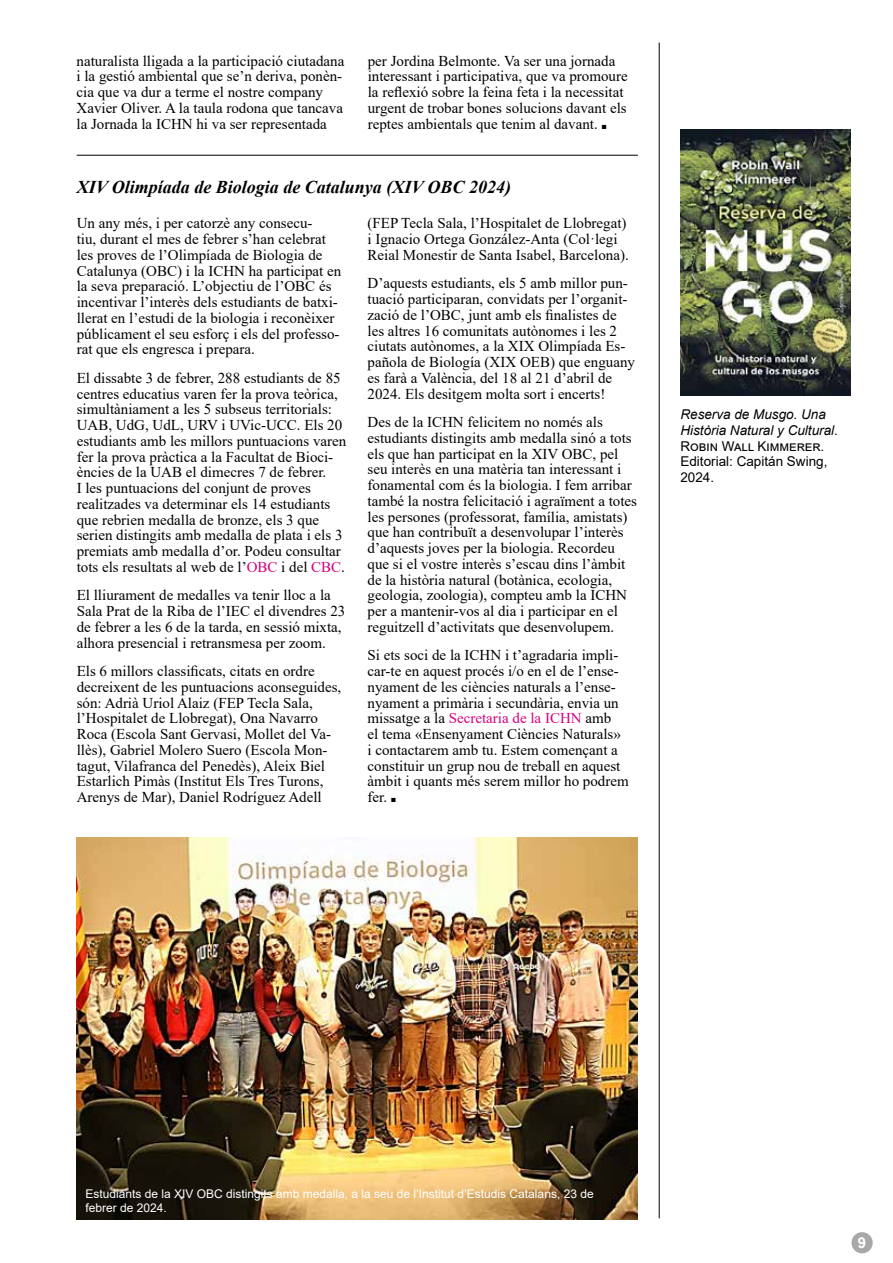
<style>
.page{position:relative;width:893px;height:1263px;background:#fff}
.page>*{position:absolute;margin:0;border:0;box-sizing:border-box;transform-origin:0 0}
.t1{font:italic 700 18px "Times New Roman";color:#000}
.t2{font:15px/15.8px "Times New Roman";color:#000}
.t3{font:700 15px "Arial";color:#fff}
.t4{font:13.5px/15.8px "Arial";color:#000}
.t5{font:12px/13.5px "Arial";color:#fff}
.s1{font-size:9px}
.s2{color:#d5007f}
.s3{font-style:italic}
</style>
<div class="page">
<div style="left:851px;top:1232px;width:22px;height:21px;background:#a8a8a7;border-radius:50%"></div>
<hr style="left:77px;top:155px;width:561px;height:1px;background:#000">
<hr style="left:659px;top:43px;width:1px;height:1175px;background:#000">
<img style="left:77px;top:838px;width:561px;height:381px">
<img style="left:680px;top:130px;width:170px;height:265px">
<p class="t2" style="left:77px;top:52px;width:269px">naturalista lligada a la participació ciutadana i la gestió ambiental que se’n deriva, ponèn&shy;cia que va dur a terme el nostre company Xavier Oliver. A la taula rodona que tancava la Jornada la ICHN hi va ser representada</p>
<p class="t2" style="left:368px;top:52px;width:261px">per Jordina Belmonte. Va ser una jornada interessant i participativa, que va promoure la reflexió sobre la feina feta i la necessitat urgent de trobar bones solucions davant els reptes ambientals que tenim al davant. <span class="s1">■</span></p>
<p class="t1" style="left:77px;top:174px;width:436px">XIV Olimpíada de Biologia de Catalunya (XIV OBC 2024)</p>
<p class="t2" style="left:77px;top:215px;width:266px">Un any més, i per catorzè any consecu-<br>tiu, durant el mes de febrer s’han celebrat les proves de l’Olimpíada de Biologia de Catalunya (OBC) i la ICHN ha participat en la seva preparació. L’objectiu de l’OBC és incentivar l’interès dels estudiants de batxi&shy;llerat en l’estudi de la biologia i reconèixer públicament el seu esforç i els del professo&shy;rat que els engresca i prepara.</p>
<p class="t2" style="left:77px;top:369px;width:271px">El dissabte 3 de febrer, 288 estudiants de 85 centres educatius varen fer la prova teòrica, simultàniament a les 5 subseus territorials:<br>UAB, UdG, UdL, URV i UVic-UCC. Els 20 estudiants amb les millors puntuacions varen fer la prova pràctica a la Facultat de Bioci&shy;ències de la UAB el dimecres 7 de febrer.<br>I les puntuacions del conjunt de proves realitzades va determinar els 14 estudiants que rebrien medalla de bronze, els 3 que serien distingits amb medalla de plata i els 3 premiats amb medalla d’or. Podeu consultar tots els resultats al web de l’<span class="s2">OBC</span> i del <span class="s2">CBC</span>.</p>
<p class="t2" style="left:77px;top:587px;width:270px">El lliurament de medalles va tenir lloc a la Sala Prat de la Riba de l’IEC el divendres 23 de febrer a les 6 de la tarda, en sessió mixta, alhora presencial i retransmesa per zoom.</p>
<p class="t2" style="left:77px;top:663px;width:266px">Els 6 millors classificats, citats en ordre decreixent de les puntuacions aconseguides, són: Adrià Uriol Alaiz (FEP Tecla Sala, l’Hospitalet de Llobregat), Ona Navarro Roca (Escola Sant Gervasi, Mollet del Va&shy;llès), Gabriel Molero Suero (Escola Mon&shy;tagut, Vilafranca del Penedès), Aleix Biel Estarlich Pimàs (Institut Els Tres Turons, Arenys de Mar), Daniel Rodríguez Adell</p>
<p class="t2" style="left:368px;top:215px;width:263px">(FEP Tecla Sala, l’Hospitalet de Llobregat) i Ignacio Ortega González-Anta (Col·legi<br>Reial Monestir de Santa Isabel, Barcelona).</p>
<p class="t2" style="left:368px;top:275px;width:269px">D’aquests estudiants, els 5 amb millor pun&shy;tuació participaran, convidats per l’organit&shy;zació de l’OBC, junt amb els finalistes de les altres 16 comunitats autònomes i les 2 ciutats autònomes, a la XIX Olimpíada Es&shy;pañola de Biología (XIX OEB) que enguany es farà a València, del 18 al 21 d’abril de 2024. Els desitgem molta sort i encerts!</p>
<p class="t2" style="left:368px;top:414px;width:271px">Des de la ICHN felicitem no només als estudiants distingits amb medalla sinó a tots els que han participat en la XIV OBC, pel seu interès en una matèria tan interessant i fonamental com és la biologia. I fem arribar també la nostra felicitació i agraïment a totes les persones (professorat, família, amistats) que han contribuït a desenvolupar l’interès d’aquests joves per la biologia. Recordeu que si el vostre interès s’escau dins l’àmbit de la història natural (botànica, ecologia, geologia, zoologia), compteu amb la ICHN per a mantenir-vos al dia i participar en el reguitzell d’activitats que desenvolupem.</p>
<p class="t2" style="left:368px;top:647px;width:263px">Si ets soci de la ICHN i t’agradaria impli&shy;car-te en aquest procés i/o en el de l’ense&shy;nyament de les ciències naturals a l’ense&shy;nyament a primària i secundària, envia un missatge a la <span class="s2">Secretaria de la ICHN</span> amb<br>el tema «Ensenyament Ciències Naturals»<br>i contactarem amb tu. Estem començant a constituir un grup nou de treball en aquest àmbit i quants més serem millor ho podrem fer. <span class="s1">■</span></p>
<p class="t4" style="left:680px;top:406px;width:159px"><span class="s3">Reserva de Musgo. Una<br>Història Natural y Cultural</span>.<br>Robin Wall Kimmerer.<br>Editorial: Capitán Swing,<br>2024.</p>
<p class="t5" style="left:85px;top:1187px;width:510px">Estudiants de la XIV OBC distingits amb medalla, a la seu de l’Institut d’Estudis Catalans, 23 de febrer de 2024.</p>
<p class="t3" style="left:858px;top:1232px;width:10px">9</p>
</div>
